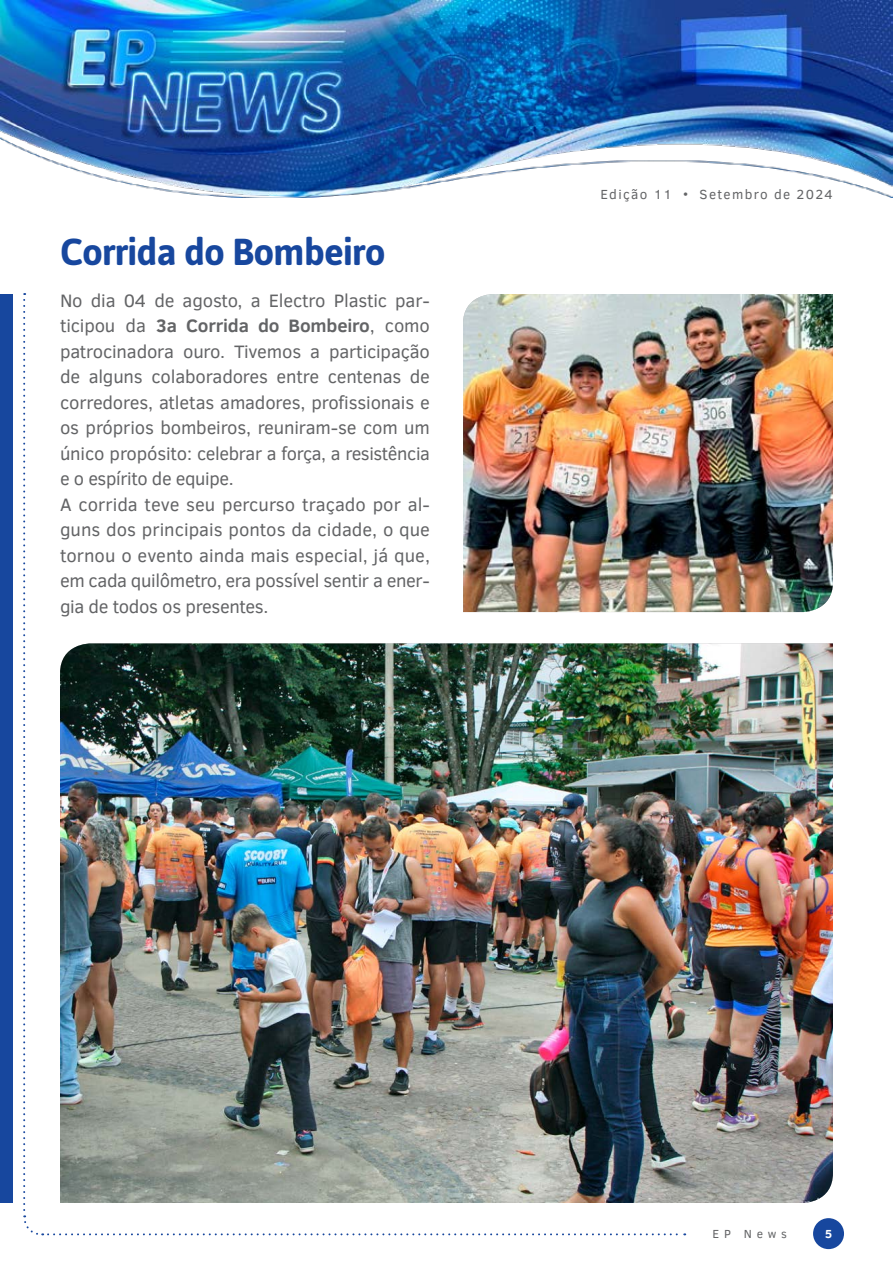
<style>
.page{position:relative;width:893px;height:1263px;background:#fff}
.page>*{position:absolute;margin:0;border:0;box-sizing:border-box;transform-origin:0 0}
.t1{font:700 37.5px "Asap";letter-spacing:-.02em;color:#17479e}
.t2{font:18.45px/25.5px "Clear Sans";letter-spacing:-.01em;color:#636466}
.t3{font:13.5px "Clear Sans";letter-spacing:.1em;color:#636466}
.t4{font:12px "Clear Sans";letter-spacing:.4em;color:#636466}
.t5{font:700 12px "Clear Sans";color:#fff}
.s1{font-weight:700}
</style>
<div class="page">
<img style="left:1px;top:0;width:892px;height:198px">
<div style="left:813px;top:1218px;width:31px;height:31px;background:#17479e;border-radius:50%"></div>
<img style="left:685px;top:294px;width:148px;height:318px">
<img style="left:685px;top:643px;width:148px;height:560px">
<div style="left:0;top:294px;width:13px;height:909px;background:#17479e"></div>
<img style="left:23px;top:293px;width:662px;height:943px">
<h1 class="t1" style="left:60px;top:230px;width:327px">Corrida do Bombeiro</h1>
<p class="t2" style="left:60px;top:287px;width:371px">No dia 04 de agosto, a Electro Plastic par&shy;ticipou da <span class="s1">3a Corrida do Bombeiro</span>, como patrocinadora ouro. Tivemos a participação de alguns colaboradores entre centenas de corredores, atletas amadores, profissionais e os próprios bombeiros, reuniram-se com um único propósito: celebrar a força, a resistência e o espírito de equipe.<br>A corrida teve seu percurso traçado por al&shy;guns dos principais pontos da cidade, o que tornou o evento ainda mais especial, já que, em cada quilômetro, era possível sentir a ener&shy;gia de todos os presentes.</p>
<p class="t3" style="left:600px;top:185px;width:234px">Edição 11 • Setembro de 2024</p>
<p class="t4" style="left:712px;top:1226px;width:76px">EP News</p>
<p class="t5" style="left:825px;top:1225px;width:9px">5</p>
</div>
